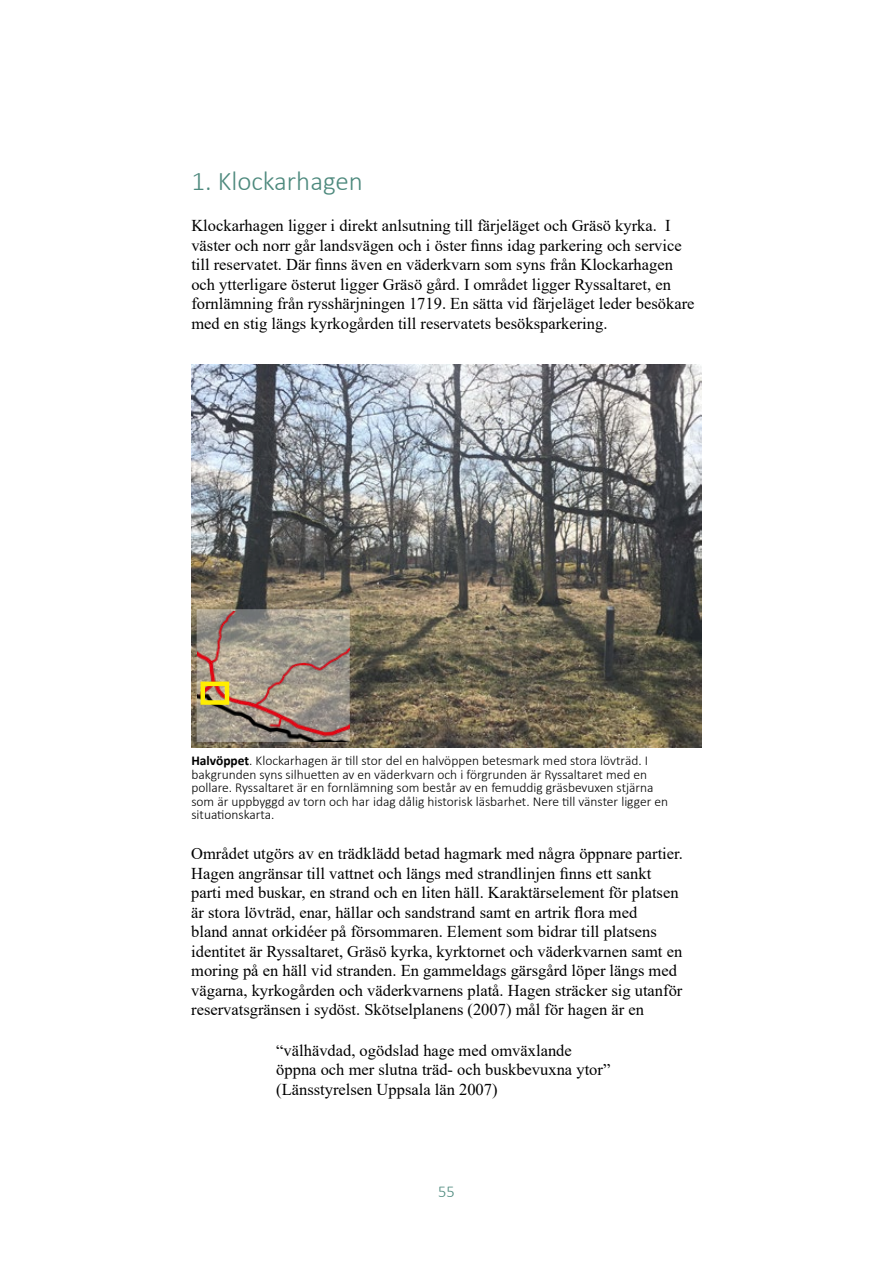
<style>
.page{position:relative;width:893px;height:1263px;background:#fff}
.page>*{position:absolute;margin:0;border:0;box-sizing:border-box;transform-origin:0 0}
.t1{font:300 27px "Calibri";color:#4d897d}
.t2{font:16.5px/19.5px "Times New Roman";color:#000}
.t3{font:300 16.5px "Calibri";color:#4d897d}
.t4{font:300 13.5px/13.5px "Calibri";color:#000}
.s1{font-weight:700}
</style>
<div class="page">
<img style="left:191px;top:365px;width:511px;height:382px">
<svg style="left:197px;top:609px;width:153px;height:133px"></svg>
<img style="left:198px;top:612px;width:151px;height:130px">
<div style="left:201px;top:682px;width:28px;height:23px;border:4px solid #ffed00"></div>
<h1 class="t1" style="left:191px;top:165px;width:173px">1. Klockarhagen</h1>
<p class="t2" style="left:191px;top:215px;width:505px">Klockarhagen ligger i direkt anlsutning till färjeläget och Gräsö kyrka. I väster och norr går landsvägen och i öster finns idag parkering och service till reservatet. Där finns även en väderkvarn som syns från Klockarhagen och ytterligare österut ligger Gräsö gård. I området ligger Ryssaltaret, en fornlämning från rysshärjningen 1719. En sätta vid färjeläget leder besökare med en stig längs kyrkogården till reservatets besöksparkering.</p>
<p class="t4" style="left:191px;top:754px;width:478px"><span class="s1">Halvöppet</span>. Klockarhagen är till stor del en halvöppen betesmark med stora lövträd. I bakgrunden syns silhuetten av en väderkvarn och i förgrunden är Ryssaltaret med en pollare. Ryssaltaret är en fornlämning som består av en femuddig gräsbevuxen stjärna som är uppbyggd av torn och har idag dålig historisk läsbarhet. Nere till vänster ligger en situationskarta.</p>
<p class="t2" style="left:191px;top:843px;width:493px">Området utgörs av en trädklädd betad hagmark med några öppnare partier.<br>Hagen angränsar till vattnet och längs med strandlinjen finns ett sankt parti med buskar, en strand och en liten häll. Karaktärselement för platsen är stora lövträd, enar, hällar och sandstrand samt en artrik flora med<br>bland annat orkidéer på försommaren. Element som bidrar till platsens identitet är Ryssaltaret, Gräsö kyrka, kyrktornet och väderkvarnen samt en moring på en häll vid stranden. En gammeldags gärsgård löper längs med vägarna, kyrkogården och väderkvarnens platå. Hagen sträcker sig utanför reservatsgränsen i sydöst. Skötselplanens (2007) mål för hagen är en</p>
<p class="t2" style="left:276px;top:1040px;width:336px">“välhävdad, ogödslad hage med omväxlande öppna och mer slutna träd- och buskbevuxna ytor” (Länsstyrelsen Uppsala län 2007)</p>
<p class="t3" style="left:438px;top:1181px;width:18px">55</p>
</div>
